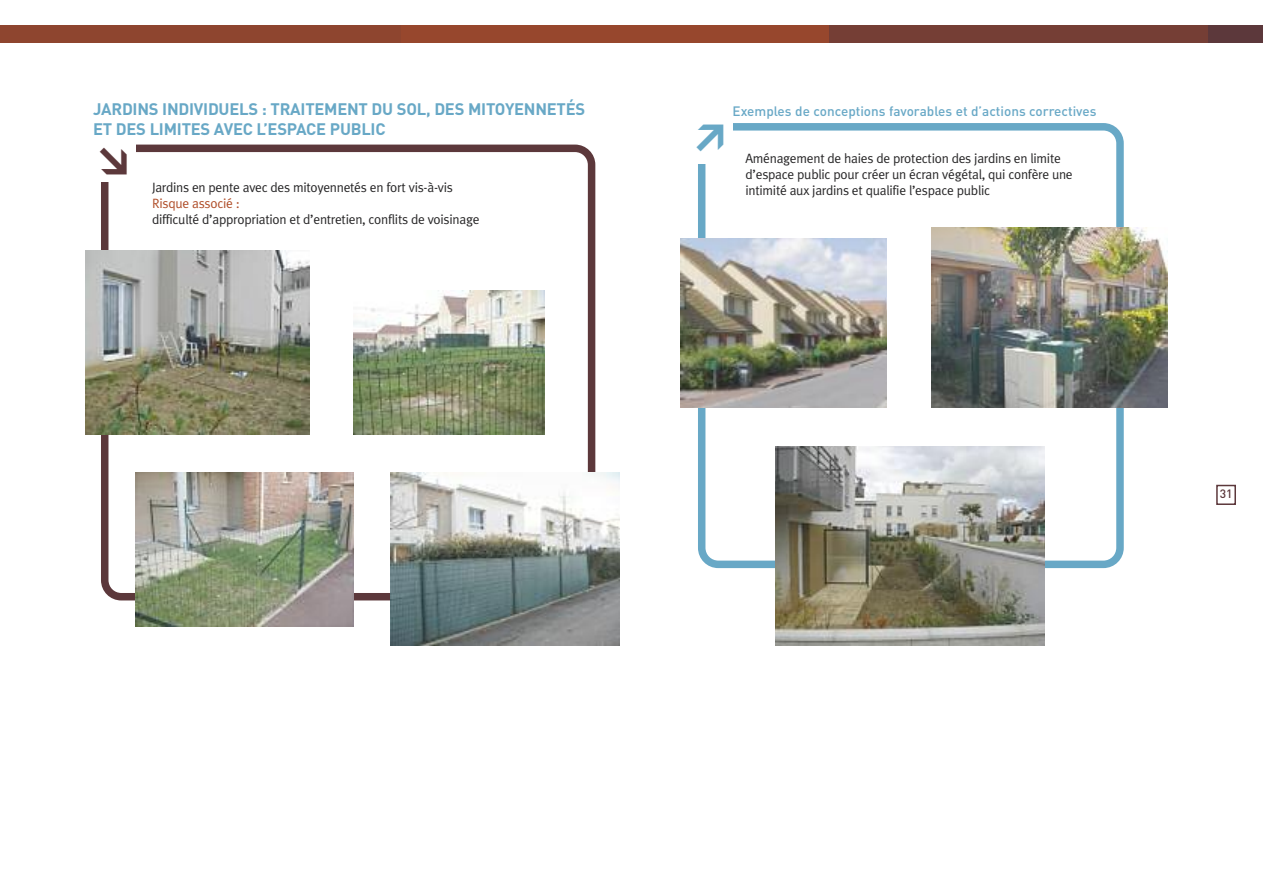
<style>
.page{position:relative;width:1263px;height:893px;background:#fff}
.page>*{position:absolute;margin:0;border:0;box-sizing:border-box;transform-origin:0 0}
.t1{font:900 37.5px "DIN";color:#68a8c6}
.t2{font:700 16.5px/19.8px "DIN";letter-spacing:-.015em;color:#68a8c6}
.t3{font:13.5px/16.2px "Meta Plus Normal";letter-spacing:-.02em;color:#272627}
.t4{font:500 13.5px "DIN";color:#68a8c6}
.t5{font:13.5px "Meta Plus Normal";letter-spacing:-.02em;color:#af4d28}
.t6{font:500 12px "DIN";color:#5c383b}
</style>
<div class="page">
<div style="left:0;top:26px;width:1263px;height:17px;background:#5c383b"></div>
<div style="left:0;top:26px;width:401px;height:17px;background:#8e452f"></div>
<div style="left:828px;top:26px;width:380px;height:17px;background:#753e35"></div>
<div style="left:401px;top:26px;width:427px;height:17px;background:#97472d"></div>
<svg style="left:101px;top:145px;width:494px;height:455px"></svg>
<img style="left:85px;top:251px;width:225px;height:183px">
<img style="left:354px;top:291px;width:191px;height:143px">
<div style="left:95px;top:140px;width:40px;height:42px;background:#fff"></div>
<svg style="left:698px;top:123px;width:426px;height:445px"></svg>
<div style="left:692px;top:117px;width:41px;height:47px;background:#fff"></div>
<img style="left:932px;top:227px;width:235px;height:180px">
<img style="left:681px;top:238px;width:206px;height:169px">
<div style="left:1216px;top:485px;width:20px;height:20px;border:2px solid #5c383b"></div>
<img style="left:136px;top:472px;width:217px;height:154px">
<img style="left:390px;top:473px;width:230px;height:172px">
<img style="left:775px;top:446px;width:270px;height:199px">
<p class="t2" style="left:93px;top:100px;width:494px">JARDINS INDIVIDUELS : TRAITEMENT DU SOL, DES MITOYENNETÉS<br>ET DES LIMITES AVEC L’ESPACE PUBLIC</p>
<p class="t3" style="left:152px;top:179px;width:302px">Jardins en pente avec des mitoyennetés en fort vis-à-vis</p>
<p class="t5" style="left:152px;top:195px;width:89px">Risque associé :</p>
<p class="t3" style="left:152px;top:211px;width:329px">difficulté d’appropriation et d’entretien, conflits de voisinage</p>
<h1 class="t1" style="left:692px;top:113px;width:40px">≥</h1>
<p class="t4" style="left:733px;top:103px;width:365px">Exemples de conceptions favorables et d’actions correctives</p>
<p class="t3" style="left:745px;top:150px;width:329px">Aménagement de haies de protection des jardins en limite d’espace public pour créer un écran végétal, qui confère une intimité aux jardins et qualifie l’espace public</p>
<p class="t6" style="left:1220px;top:487px;width:14px">31</p>
</div>
